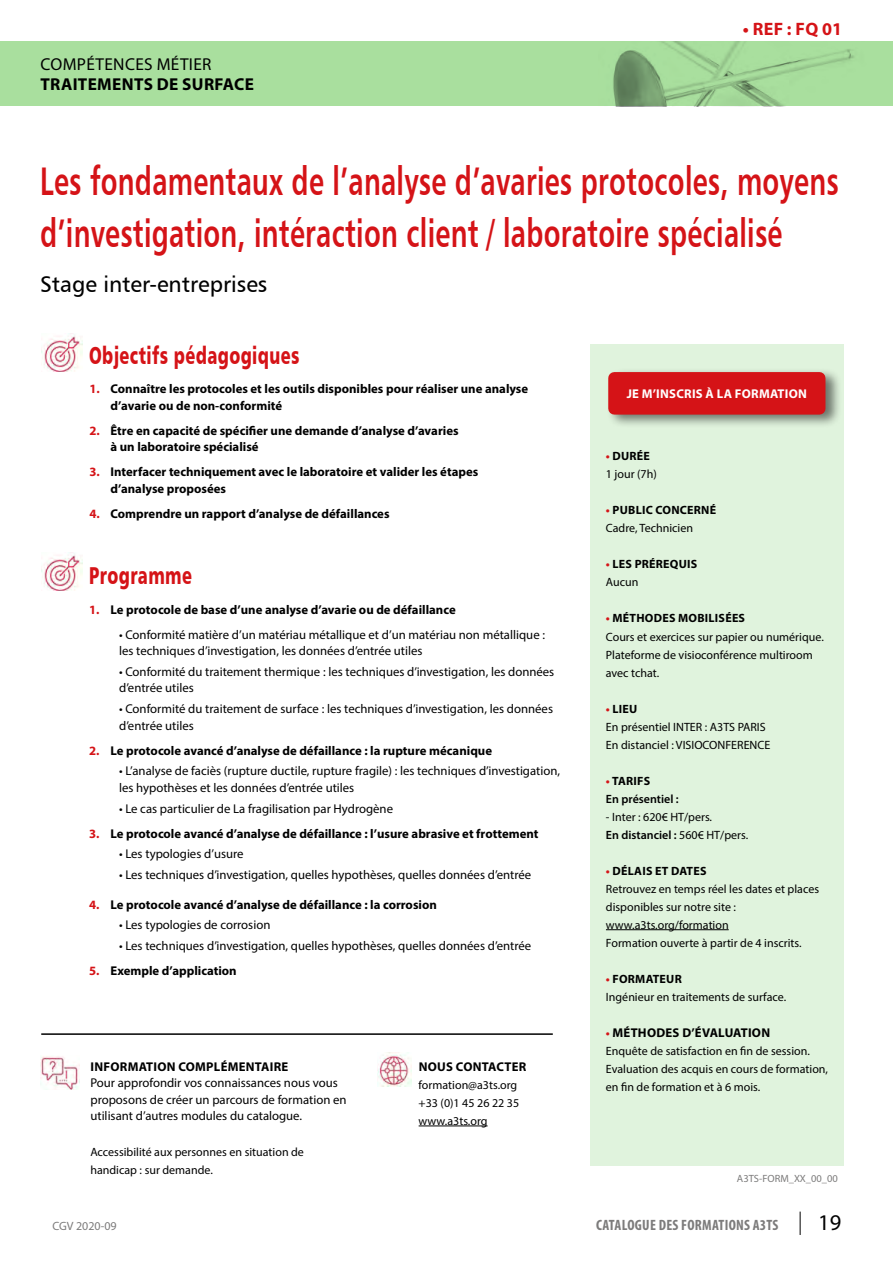
<style>
.page{position:relative;width:893px;height:1263px;background:#fff}
.page>*{position:absolute;margin:0;border:0;box-sizing:border-box;transform-origin:0 0}
.t1{font:39.9px/52.5px "Humanist 777 BT Bold B";letter-spacing:.01em;color:#d51317;scale:.68 1}
.t2{font:24.45px "Humanist 777 BT Black B";letter-spacing:.025em;color:#d51317;scale:.68 1}
.t3{font:22.5px "Humanist 777 BT Roman B";color:#000}
.t4{font:22.5px "Myriad Pro";color:#000}
.ref{font:700 18px "Myriad Pro";letter-spacing:.02em;color:#d51317}
.t5{font:700 17.25px/20.7px "Myriad Pro";letter-spacing:.02em;color:#000}
.t6{font:700 condensed 15px "Myriad Pro";letter-spacing:.02em;color:#7c7b7b}
.t7{font:12.75px/16.5px "Myriad Pro";color:#000}
.t8{font:700 12.75px/16.5px "Myriad Pro";color:#000}
.t9{font:700 12.75px "Myriad Pro";letter-spacing:.02em;color:#000}
.t10{font:700 12.75px "Myriad Pro";letter-spacing:.02em;color:#fff}
.t11{font:12px/18px "Myriad Pro";color:#000}
.t12{font:700 12px "Myriad Pro";letter-spacing:.02em;color:#000}
.t13{font:600 12px "Myriad Pro";color:#000}
.t14{font:12px "Myriad Pro";color:#7c7b7b}
.t15{font:10.5px "Myriad Pro";color:#7c7b7b}
.s1{font-weight:400}
.s2{color:#d51317}
.s3{font-weight:700;color:#d51317}
.s4{font-weight:700}
.s5{font-size:12px;color:#d51317}
</style>
<div class="page">
<svg style="left:800px;top:1211px;width:1px;height:24px"></svg>
<div style="left:590px;top:344px;width:253px;height:821px;background:#e0f3dd"></div>
<div style="left:0;top:41px;width:893px;height:65px;background:#a9df9e"></div>
<hr style="left:606px;top:929px;width:123px;height:1px;background:#000">
<hr style="left:419px;top:1125px;width:69px;height:1px;background:#000">
<hr style="left:41px;top:1033px;width:512px;height:2px;background:#000">
<img style="left:41px;top:333px;width:42px;height:39px">
<img style="left:41px;top:553px;width:42px;height:38px">
<img style="left:40px;top:1056px;width:40px;height:34px">
<img style="left:377px;top:1053px;width:34px;height:34px">
<div style="left:606px;top:367px;width:236px;height:61px;background:#000;opacity:.51"></div>
<div style="left:614px;top:378px;width:205px;height:31px;background:#d51317"></div>
<div style="left:608px;top:372px;width:217px;height:43px;border:12px solid #d51317"></div>
<img style="left:613px;top:41px;width:241px;height:65px">
<p class="t5" style="left:40px;top:53px;width:215px"><span class="s1">COMPÉTENCES MÉTIER<br></span>TRAITEMENTS DE SURFACE</p>
<p class="ref" style="left:743px;top:17px;width:101px">• REF : FQ 01</p>
<p class="t1" style="left:40px;top:153px;width:1176px">Les fondamentaux de l’analyse d’avaries protocoles, moyens d’investigation, intéraction client / laboratoire spécialisé</p>
<p class="t3" style="left:40px;top:270px;width:229px">Stage inter-entreprises</p>
<p class="t2" style="left:89px;top:340px;width:311px">Objectifs pédagogiques</p>
<p class="t8" style="left:111px;top:380px;width:419px;text-indent:-21px"><span class="s2">1.</span> Connaître les protocoles et les outils disponibles pour réaliser une analyse d’avarie ou de non-conformité</p>
<p class="t8" style="left:111px;top:422px;width:350px;text-indent:-21px"><span class="s2">2.</span> Être en capacité de spécifier une demande d’analyse d’avaries à un laboratoire spécialisé</p>
<p class="t8" style="left:111px;top:463px;width:369px;text-indent:-21px"><span class="s2">3.</span> Interfacer techniquement avec le laboratoire et valider les étapes d’analyse proposées</p>
<p class="t8" style="left:89px;top:505px;width:302px"><span class="s2">4.</span> Comprendre un rapport d’analyse de défaillances</p>
<p class="t2" style="left:89px;top:560px;width:153px">Programme</p>
<p class="t8" style="left:89px;top:601px;width:368px"><span class="s2">1.</span> Le protocole de base d’une analyse d’avarie ou de défaillance</p>
<p class="t7" style="left:119px;top:626px;width:427px">• Conformité matière d’un matériau métallique et d’un matériau non métallique : les techniques d’investigation, les données d’entrée utiles</p>
<p class="t7" style="left:119px;top:663px;width:437px">• Conformité du traitement thermique : les techniques d’investigation, les données d’entrée utiles</p>
<p class="t7" style="left:119px;top:700px;width:435px">• Conformité du traitement de surface : les techniques d’investigation, les données d’entrée utiles</p>
<p class="t8" style="left:89px;top:742px;width:405px"><span class="s2">2.</span> Le protocole avancé d’analyse de défaillance : la rupture mécanique</p>
<p class="t7" style="left:119px;top:763px;width:443px">• L’analyse de faciès (rupture ductile, rupture fragile) : les techniques d’investigation, les hypothèses et les données d’entrée utiles</p>
<p class="t7" style="left:119px;top:800px;width:275px">• Le cas particulier de La fragilisation par Hydrogène</p>
<p class="t8" style="left:89px;top:825px;width:451px"><span class="s2">3.</span> Le protocole avancé d’analyse de défaillance : l’usure abrasive et frottement</p>
<p class="t7" style="left:119px;top:846px;width:126px">• Les typologies d’usure</p>
<p class="t7" style="left:119px;top:866px;width:414px">• Les techniques d’investigation, quelles hypothèses, quelles données d’entrée</p>
<p class="t8" style="left:89px;top:895px;width:349px"><span class="s2">4.</span> Le protocole avancé d’analyse de défaillance : la corrosion</p>
<p class="t7" style="left:119px;top:916px;width:153px">• Les typologies de corrosion</p>
<p class="t7" style="left:119px;top:937px;width:414px">• Les techniques d’investigation, quelles hypothèses, quelles données d’entrée</p>
<p class="t8" style="left:89px;top:962px;width:149px"><span class="s2">5.</span> Exemple d’application</p>
<p class="t9" style="left:91px;top:1058px;width:199px">INFORMATION COMPLÉMENTAIRE</p>
<p class="t7" style="left:90px;top:1074px;width:258px">Pour approfondir vos connaissances nous vous proposons de créer un parcours de formation en utilisant d’autres modules du catalogue.</p>
<p class="t11" style="left:90px;top:1143px;width:215px">Accessibilité aux personnes en situation de handicap : sur demande.</p>
<p class="t9" style="left:419px;top:1058px;width:109px">NOUS CONTACTER</p>
<p class="t11" style="left:419px;top:1075px;width:100px">formation@a3ts.org</p>
<p class="t11" style="left:419px;top:1093px;width:102px">+33 (0)1 45 26 22 35</p>
<p class="t11" style="left:419px;top:1111px;width:70px">www.a3ts.org</p>
<p class="t10" style="left:627px;top:385px;width:182px">JE M’INSCRIS À LA FORMATION</p>
<p class="t11" style="left:606px;top:447px;width:52px"><span class="s3">•</span> <span class="s4">DURÉE<br></span>1 jour (7h)</p>
<p class="t12" style="left:606px;top:503px;width:112px"><span class="s2">•</span> PUBLIC CONCERNÉ</p>
<p class="t11" style="left:606px;top:519px;width:89px">Cadre, Technicien</p>
<p class="t12" style="left:606px;top:557px;width:93px"><span class="s2">•</span> LES PRÉREQUIS</p>
<p class="t11" style="left:606px;top:573px;width:34px">Aucun</p>
<p class="t12" style="left:606px;top:611px;width:141px"><span class="s2">•</span> MÉTHODES MOBILISÉES</p>
<p class="t11" style="left:606px;top:627px;width:219px">Cours et exercices sur papier ou numérique.</p>
<p class="t11" style="left:606px;top:645px;width:208px">Plateforme de visioconférence multiroom avec tchat.</p>
<p class="t12" style="left:606px;top:701px;width:33px"><span class="s2">•</span> LIEU</p>
<p class="t11" style="left:606px;top:717px;width:161px">En présentiel INTER : A3TS PARIS</p>
<p class="t11" style="left:606px;top:735px;width:166px">En distanciel : VISIOCONFERENCE</p>
<p class="t12" style="left:606px;top:773px;width:46px"><span class="s2">•</span> TARIFS</p>
<p class="t13" style="left:606px;top:791px;width:74px">En présentiel :</p>
<p class="t11" style="left:606px;top:807px;width:108px">- Inter : 620€ HT/pers.</p>
<p class="t13" style="left:606px;top:827px;width:144px">En distanciel : <span class="s1">560€ HT/pers.</span></p>
<p class="t12" style="left:606px;top:863px;width:102px"><span class="s2">•</span> DÉLAIS ET DATES</p>
<p class="t11" style="left:606px;top:879px;width:215px">Retrouvez en temps réel les dates et places disponibles sur notre site : www.a3ts.org/formation</p>
<p class="t11" style="left:606px;top:933px;width:197px">Formation ouverte à partir de 4 inscrits.</p>
<p class="t12" style="left:606px;top:971px;width:77px"><span class="s2">•</span> FORMATEUR</p>
<p class="t11" style="left:606px;top:987px;width:182px">Ingénieur en traitements de surface.</p>
<p class="t9" style="left:606px;top:1024px;width:166px"><span class="s5">•</span> MÉTHODES D’ÉVALUATION</p>
<p class="t11" style="left:606px;top:1041px;width:205px">Enquête de satisfaction en fin de session.</p>
<p class="t11" style="left:606px;top:1059px;width:224px">Evaluation des acquis en cours de formation, en fin de formation et à 6 mois.</p>
<p class="t15" style="left:737px;top:1172px;width:102px">A3TS-FORM_XX_00_00</p>
<p class="t14" style="left:52px;top:1218px;width:66px">CGV 2020-09</p>
<p class="t6" style="left:596px;top:1215px;width:184px">CATALOGUE DES FORMATIONS A3TS</p>
<h3 class="t4" style="left:818px;top:1208px;width:25px">19</h3>
</div>
